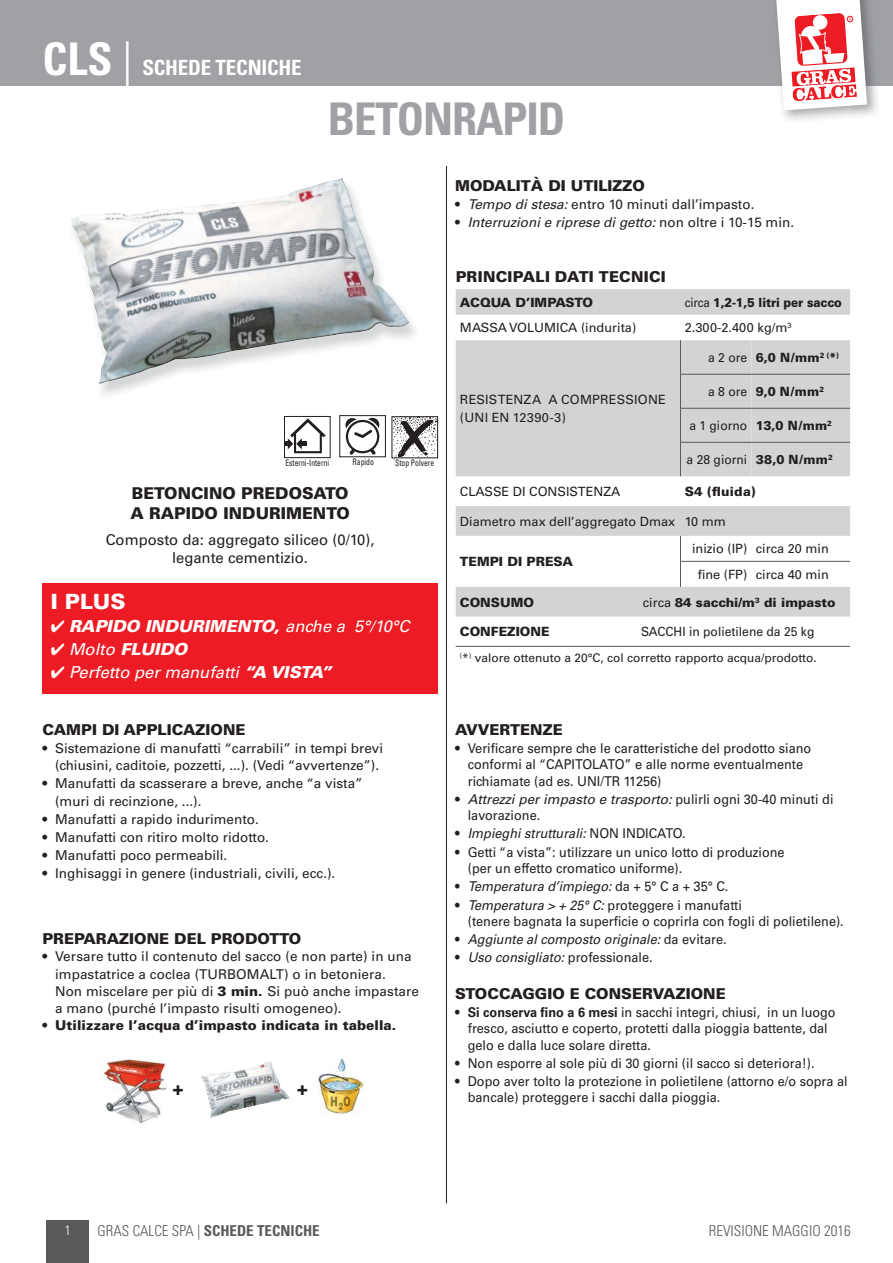
<style>
.page{position:relative;width:893px;height:1263px;background:#fff}
.page>*{position:absolute;margin:0;border:0;box-sizing:border-box;transform-origin:0 0}
.t1{font:700 condensed 45px "Univers LT Std";letter-spacing:-.025em;color:#9fa1a4}
.t2{font:700 condensed 45px "Univers LT Std";color:#fff}
.t3{font:700 condensed 21px "Univers LT Std";letter-spacing:-.01em;color:#fff}
.t4{font:900 21px "Univers";color:#fff}
.t5{font:900 18px "Univers";color:#231f20}
.t6{font:italic 900 16.5px "Univers";color:#fff}
.t7{font:italic 16.5px "Univers";color:#fff}
.t8{font:900 16.35px/19.5px "Univers";color:#231f20}
.t9{font:900 15px "Univers";color:#231f20}
.t10{font:15px/18px "Univers";color:#231f20;text-align:center}
.t11{font:700 condensed 15px "Univers LT Std";color:#58595b}
.t12{font:300 condensed 15px "Univers LT Std";color:#58595b}
.t13{font:13.5px/17.2px "Univers";color:#231f20}
.t14{font:13.5px/16.2px "Univers";color:#231f20;scale:.94 1}
.t15{font:italic 13.5px "Univers";color:#231f20;scale:.94 1}
.t16{font:italic 13.5px "Univers";color:#231f20}
.t17{font:900 13.5px "Univers";letter-spacing:.005em;color:#231f20}
.t18{font:300 condensed 13.5px "Univers LT Std";color:#fff}
.t19{font:12.75px/18px "Univers";color:#231f20}
.t20{font:900 12.75px "Univers";color:#231f20}
.t21{font:12.75px "Univers";color:#231f20;scale:.95 1}
.t22{font:900 12.75px "Univers";color:#231f20;scale:.95 1}
.t23{font:900 12.75px "Univers";color:#231f20;scale:.91 1}
.t24{font:900 12.75px "Univers";letter-spacing:-.02em;color:#231f20}
.t25{font:12px "Univers";color:#231f20}
.t26{font:condensed 9px "Univers LT Std";color:#231f20;scale:.85 1}
.s1{font-size:45px}
.s2{font-weight:300;font-size:45px}
.s3{font-style:italic}
.s4{font-style:normal}
.s5{font-weight:400}
.s6{font-weight:900}
.s7{font-weight:700}
.s8{font-weight:300}
</style>
<div class="page">
<hr style="left:446px;top:102px;width:1px;height:1101px;background:#231f20">
<div style="left:47px;top:1220px;width:42px;height:43px;background:#58595b"></div>
<div style="left:42px;top:102px;width:808px;height:64px;background:#fff"></div>
<div style="left:0;top:0;width:892px;height:85px;background:#9fa1a4"></div>
<div style="left:42px;top:583px;width:396px;height:111px;background:#ed1c24"></div>
<img style="left:71px;top:178px;width:338px;height:206px">
<img style="left:102px;top:1059px;width:67px;height:64px">
<img style="left:317px;top:1058px;width:46px;height:56px">
<img style="left:331px;top:1096px;width:19px;height:14px">
<img style="left:201px;top:1061px;width:89px;height:57px">
<svg style="left:455px;top:289px;width:395px;height:26px;background:#d1d3d4"></svg>
<svg style="left:455px;top:340px;width:395px;height:277px;fill:#d1d3d4"></svg>
<hr style="left:680px;top:340px;width:1px;height:34px;background:#58595b">
<hr style="left:680px;top:374px;width:1px;height:34px;background:#58595b">
<hr style="left:680px;top:408px;width:1px;height:34px;background:#58595b">
<hr style="left:680px;top:442px;width:1px;height:34px;background:#58595b">
<svg style="left:680px;top:536px;width:1px;height:51px"></svg>
<hr style="left:680px;top:374px;width:170px;height:1px;background:#58595b">
<hr style="left:680px;top:408px;width:170px;height:1px;background:#58595b">
<hr style="left:680px;top:442px;width:170px;height:1px;background:#58595b">
<hr style="left:680px;top:561px;width:170px;height:1px;background:#58595b">
<hr style="left:455px;top:646px;width:395px;height:1px;background:#58595b">
<img style="left:771px;top:0;width:108px;height:117px">
<img style="left:771px;top:102px;width:79px;height:19px">
<svg style="left:775px;top:0;width:92px;height:110px"></svg>
<div style="left:284px;top:416px;width:46px;height:42px;border:1px solid #231f20"></div>
<svg style="left:284px;top:418px;width:42px;height:35px"></svg>
<div style="left:339px;top:415px;width:47px;height:42px;border:1px solid #231f20"></div>
<svg style="left:345px;top:417px;width:35px;height:38px"></svg>
<div style="left:391px;top:416px;width:47px;height:42px;border:1px solid #231f20"></div>
<svg style="left:393px;top:416px;width:44px;height:44px"></svg>
<h2 class="t3" style="left:42px;top:58px;width:261px"><span class="s1">CLS</span> <span class="s2">|</span> SCHEDE TECNICHE</h2>
<h2 class="t3" style="left:180px;top:58px;width:181px"><span class="s2">|</span> SCHEDE TECNICHE</h2>
<h1 class="t2" style="left:42px;top:38px;width:129px">MALTE</h1>
<h1 class="t1" style="left:328px;top:97px;width:239px">BETONRAPID</h1>
<p class="t9" style="left:455px;top:180px;width:191px">MODALITÀ DI UTILIZZO</p>
<p class="t13" style="left:455px;top:197px;width:301px">• <span class="s3">Tempo di stesa:</span> entro 10 minuti dall’impasto.</p>
<p class="t16" style="left:455px;top:217px;width:340px"><span class="s4">•</span> Interruzioni e riprese di getto: <span class="s4">non oltre i 10-15 min.</span></p>
<p class="t26" style="left:285px;top:459px;width:53px">Esterni-Interni</p>
<p class="t26" style="left:352px;top:458px;width:27px">Rapido</p>
<p class="t26" style="left:395px;top:459px;width:47px">Stop Polvere</p>
<p class="t8" style="left:130px;top:485px;width:221px">BETONCINO PREDOSATO<br>A RAPIDO INDURIMENTO</p>
<p class="t10" style="left:106px;top:532px;width:270px">Composto da: aggregato siliceo (0/10), legante cementizio.</p>
<h2 class="t4" style="left:51px;top:593px;width:76px">I PLUS</h2>
<p class="t6" style="left:51px;top:620px;width:360px">✔ RAPIDO INDURIMENTO, <span class="s5">anche a 5°/10°C</span></p>
<p class="t6" style="left:51px;top:643px;width:138px">✔ <span class="s5">Molto</span> FLUIDO</p>
<p class="t7" style="left:51px;top:666px;width:282px">✔ Perfetto per manufatti <span class="s6">“A VISTA”</span></p>
<p class="t9" style="left:42px;top:724px;width:205px">CAMPI DI APPLICAZIONE</p>
<p class="t13" style="left:55px;top:741px;width:329px;text-indent:-13px">• Sistemazione di manufatti “carrabili” in tempi brevi (chiusini, caditoie, pozzetti, ...). (Vedi “avvertenze”).</p>
<p class="t13" style="left:55px;top:776px;width:309px;text-indent:-13px">• Manufatti da scasserare a breve, anche “a vista” (muri di recinzione, ...).</p>
<p class="t13" style="left:42px;top:811px;width:218px">• Manufatti a rapido indurimento.</p>
<p class="t13" style="left:42px;top:830px;width:228px">• Manufatti con ritiro molto ridotto.</p>
<p class="t13" style="left:42px;top:848px;width:186px">• Manufatti poco permeabili.</p>
<p class="t13" style="left:42px;top:866px;width:294px">• Inghisaggi in genere (industriali, civili, ecc.).</p>
<p class="t9" style="left:42px;top:933px;width:261px">PREPARAZIONE DEL PRODOTTO</p>
<p class="t13" style="left:55px;top:949px;width:365px;text-indent:-13px">• Versare tutto il contenuto del sacco (e non parte) in una impastatrice a coclea (TURBOMALT) o in betoniera.<br>Non miscelare per più di <span class="s6">3 min.</span> Si può anche impastare a mano (purché l’impasto risulti omogeneo).</p>
<p class="t17" style="left:42px;top:1021px;width:355px"><span class="s5">•</span> Utilizzare l’acqua d’impasto indicata in tabella.</p>
<h3 class="t5" style="left:172px;top:1082px;width:13px">+</h3>
<h3 class="t5" style="left:296px;top:1082px;width:13px">+</h3>
<p class="t9" style="left:455px;top:272px;width:212px">PRINCIPALI DATI TECNICI</p>
<p class="t24" style="left:460px;top:298px;width:135px">ACQUA D’IMPASTO</p>
<p class="t23" style="left:684px;top:298px;width:174px"><span class="s5">circa</span> 1,2-1,5 litri per sacco</p>
<p class="t19" style="left:460px;top:320px;width:178px">MASSA VOLUMICA (indurita)</p>
<p class="t19" style="left:684px;top:320px;width:108px">2.300-2.400 kg/m<sup>3</sup></p>
<p class="t19" style="left:460px;top:392px;width:207px">RESISTENZA A COMPRESSIONE (UNI EN 12390-3)</p>
<p class="t22" style="left:708px;top:353px;width:139px"><span class="s5">a 2 ore</span> 6,0 N/mm<sup>2</sup> <sup>(</sup>*<sup>)</sup></p>
<p class="t22" style="left:708px;top:387px;width:124px"><span class="s5">a 8 ore</span> 9,0 N/mm<sup>2</sup></p>
<p class="t21" style="left:689px;top:421px;width:152px">a 1 giorno <span class="s6">13,0 N/mm</span><sup>2</sup></p>
<p class="t21" style="left:686px;top:455px;width:155px">a 28 giorni <span class="s6">38,0 N/mm</span><sup>2</sup></p>
<p class="t19" style="left:460px;top:484px;width:162px">CLASSE DI CONSISTENZA</p>
<p class="t20" style="left:684px;top:487px;width:72px">S4 (fluida)</p>
<p class="t19" style="left:460px;top:513px;width:267px">Diametro max dell’aggregato Dmax 10 mm</p>
<p class="t20" style="left:460px;top:557px;width:115px">TEMPI DI PRESA</p>
<p class="t19" style="left:692px;top:537px;width:138px;line-height:25.7px;text-align:center">inizio (IP) circa 20 min fine (FP) circa 40 min</p>
<p class="t20" style="left:460px;top:598px;width:76px">CONSUMO</p>
<p class="t20" style="left:642px;top:598px;width:194px"><span class="s5">circa</span> 84 sacchi/m<sup>3</sup> di impasto</p>
<p class="t20" style="left:460px;top:627px;width:91px">CONFEZIONE</p>
<p class="t21" style="left:641px;top:627px;width:184px">SACCHI in polietilene da 25 kg</p>
<p class="t25" style="left:460px;top:653px;width:358px"><sup>(</sup>*<sup>)</sup> valore ottenuto a 20°C, col corretto rapporto acqua/prodotto.</p>
<p class="t9" style="left:455px;top:724px;width:109px">AVVERTENZE</p>
<p class="t13" style="left:468px;top:742px;width:345px;line-height:16.2px;text-indent:-13px">• Verificare sempre che le caratteristiche del prodotto siano conformi al “CAPITOLATO” e alle norme eventualmente richiamate (ad es. UNI/TR 11256)</p>
<p class="t13" style="left:468px;top:792px;width:367px;line-height:16.2px;text-indent:-13px">• <span class="s3">Attrezzi per impasto e trasporto:</span> pulirli ogni 30-40 minuti di lavorazione.</p>
<p class="t15" style="left:455px;top:829px;width:247px"><span class="s4">•</span> Impieghi strutturali: <span class="s4">NON INDICATO.</span></p>
<p class="t14" style="left:468px;top:845px;width:338px;text-indent:-13px">• Getti “a vista”: utilizzare un unico lotto di produzione (per un effetto cromatico uniforme).</p>
<p class="t15" style="left:455px;top:882px;width:292px"><span class="s4">•</span> Temperatura d’impiego: <span class="s4">da + 5° C a + 35° C.</span></p>
<p class="t14" style="left:468px;top:898px;width:401px;text-indent:-13px">• <span class="s3">Temperatura &gt; + 25° C:</span> proteggere i manufatti<br>(tenere bagnata la superficie o coprirla con fogli di polietilene).</p>
<p class="t15" style="left:455px;top:934px;width:290px"><span class="s4">•</span> Aggiunte al composto originale: <span class="s4">da evitare.</span></p>
<p class="t14" style="left:455px;top:951px;width:212px">• <span class="s3">Uso consigliato:</span> professionale.</p>
<p class="t9" style="left:455px;top:988px;width:272px">STOCCAGGIO E CONSERVAZIONE</p>
<p class="t14" style="left:468px;top:1005px;width:393px;text-indent:-13px">• <span class="s7">Si conserva fino a 6 mesi</span> in sacchi integri, chiusi, in un luogo fresco, asciutto e coperto, protetti dalla pioggia battente, dal gelo e dalla luce solare diretta.</p>
<p class="t14" style="left:455px;top:1056px;width:384px">• Non esporre al sole più di 30 giorni (il sacco si deteriora!).</p>
<p class="t14" style="left:468px;top:1075px;width:405px;text-indent:-13px">• Dopo aver tolto la protezione in polietilene (attorno e/o sopra al bancale) proteggere i sacchi dalla pioggia.</p>
<p class="t18" style="left:65px;top:1224px;width:7px">1</p>
<p class="t11" style="left:98px;top:1224px;width:223px"><span class="s8">GRAS CALCE SPA |</span> SCHEDE TECNICHE</p>
<p class="t12" style="left:709px;top:1224px;width:143px">REVISIONE MAGGIO 2016</p>
</div>
